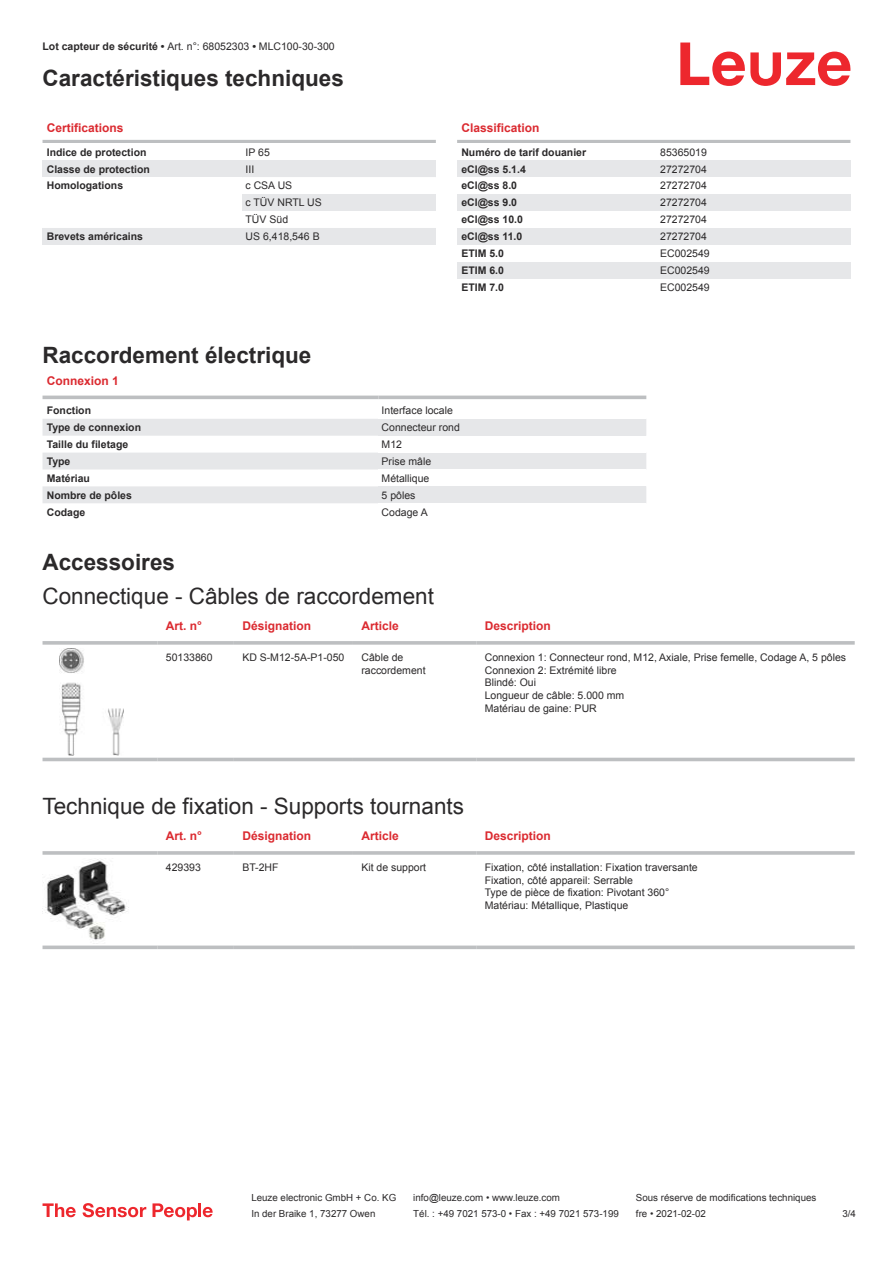
<style>
.page{position:relative;width:893px;height:1263px;background:#fff}
.page>*{position:absolute;margin:0;border:0;box-sizing:border-box;transform-origin:0 0}
.t1{font:22.5px "Arial";color:#2b292a}
.t2{font:700 22.5px "Arial";color:#2b292a}
.t3{font:700 12px "Arial";color:#db2a30}
.t4{font:10.5px/12.6px "Arial";color:#2b292a}
.t5{font:700 10.5px "Arial";color:#2b292a}
.t6{font:9.75px "Arial";color:#2b292a}
.s1{font-weight:700}
</style>
<div class="page">
<svg style="left:680px;top:43px;width:170px;height:43px"></svg>
<hr style="left:43px;top:140px;width:393px;height:3px;background:#bdbfc1">
<div style="left:43px;top:160px;width:393px;height:17px;background:#e6e7e9"></div>
<div style="left:242px;top:194px;width:194px;height:17px;background:#e6e7e9"></div>
<div style="left:43px;top:228px;width:199px;height:17px;background:#e6e7e9"></div>
<div style="left:242px;top:228px;width:194px;height:17px;background:#e6e7e9"></div>
<svg style="left:43px;top:395px;width:603px;height:5px"></svg>
<svg style="left:43px;top:419px;width:335px;height:84px;fill:#e6e7e9"></svg>
<hr style="left:43px;top:396px;width:335px;height:3px;background:#bdbfc1">
<hr style="left:378px;top:396px;width:268px;height:3px;background:#bdbfc1">
<div style="left:378px;top:419px;width:268px;height:17px;background:#e6e7e9"></div>
<div style="left:378px;top:453px;width:268px;height:16px;background:#e6e7e9"></div>
<div style="left:378px;top:486px;width:268px;height:17px;background:#e6e7e9"></div>
<svg style="left:43px;top:648px;width:812px;height:114px"></svg>
<svg style="left:43px;top:641px;width:114px;height:4px"></svg>
<svg style="left:157px;top:641px;width:77px;height:4px"></svg>
<svg style="left:234px;top:641px;width:119px;height:4px"></svg>
<svg style="left:353px;top:641px;width:123px;height:4px"></svg>
<svg style="left:476px;top:641px;width:379px;height:4px;background:#c3c5c7"></svg>
<hr style="left:43px;top:758px;width:114px;height:3px;background:#bdbfc1">
<hr style="left:157px;top:758px;width:77px;height:3px;background:#bdbfc1">
<hr style="left:234px;top:758px;width:119px;height:3px;background:#bdbfc1">
<hr style="left:353px;top:758px;width:123px;height:3px;background:#bdbfc1">
<hr style="left:476px;top:758px;width:379px;height:3px;background:#bdbfc1">
<img style="left:59px;top:649px;width:65px;height:106px">
<svg style="left:43px;top:851px;width:114px;height:4px"></svg>
<hr style="left:157px;top:851px;width:77px;height:4px;background:#c7c8ca">
<hr style="left:234px;top:851px;width:119px;height:4px;background:#bdbfc1">
<svg style="left:353px;top:851px;width:123px;height:4px"></svg>
<hr style="left:476px;top:851px;width:379px;height:4px;background:#c7c8ca">
<svg style="left:43px;top:945px;width:114px;height:4px"></svg>
<svg style="left:157px;top:945px;width:77px;height:4px"></svg>
<svg style="left:234px;top:945px;width:119px;height:4px"></svg>
<svg style="left:353px;top:945px;width:123px;height:4px"></svg>
<svg style="left:476px;top:945px;width:379px;height:4px;background:#c6c8c9"></svg>
<img style="left:43px;top:859px;width:86px;height:81px">
<hr style="left:457px;top:140px;width:393px;height:3px;background:#bdbfc1">
<div style="left:457px;top:160px;width:200px;height:17px;background:#e6e7e9"></div>
<div style="left:657px;top:160px;width:193px;height:17px;background:#e6e7e9"></div>
<div style="left:457px;top:194px;width:200px;height:17px;background:#e6e7e9"></div>
<div style="left:657px;top:194px;width:193px;height:17px;background:#e6e7e9"></div>
<div style="left:457px;top:228px;width:200px;height:17px;background:#e6e7e9"></div>
<div style="left:657px;top:228px;width:193px;height:17px;background:#e6e7e9"></div>
<div style="left:457px;top:262px;width:200px;height:17px;background:#e6e7e9"></div>
<div style="left:657px;top:262px;width:193px;height:17px;background:#e6e7e9"></div>
<svg style="left:43px;top:1203px;width:33px;height:14px"></svg>
<svg style="left:83px;top:1203px;width:63px;height:14px"></svg>
<svg style="left:153px;top:1203px;width:44px;height:17px"></svg>
<hr style="left:198px;top:1203px;width:3px;height:14px;background:#ed272d">
<svg style="left:203px;top:1207px;width:10px;height:10px"></svg>
<p class="t4" style="left:43px;top:41px;width:294px"><span class="s1">Lot capteur de sécurité •</span> Art. n°: 68052303 <span class="s1">•</span> MLC100-30-300</p>
<h1 class="t2" style="left:43px;top:70px;width:303px">Caractéristiques techniques</h1>
<p class="t3" style="left:47px;top:123px;width:78px">Certifications</p>
<p class="t5" style="left:47px;top:148px;width:101px">Indice de protection</p>
<p class="t4" style="left:246px;top:147px;width:26px">IP 65</p>
<p class="t5" style="left:47px;top:165px;width:105px">Classe de protection</p>
<p class="t4" style="left:246px;top:164px;width:10px">III</p>
<p class="t5" style="left:47px;top:182px;width:78px">Homologations</p>
<p class="t4" style="left:246px;top:178px;width:78px;line-height:17px">c CSA US<br>c TÜV NRTL US<br>TÜV Süd</p>
<p class="t5" style="left:47px;top:232px;width:98px">Brevets américains</p>
<p class="t4" style="left:246px;top:231px;width:76px">US 6,418,546 B</p>
<p class="t3" style="left:461px;top:123px;width:80px">Classification</p>
<p class="t5" style="left:461px;top:148px;width:126px">Numéro de tarif douanier</p>
<p class="t4" style="left:660px;top:147px;width:48px">85365019</p>
<p class="t5" style="left:461px;top:165px;width:66px">eCl@ss 5.1.4</p>
<p class="t4" style="left:660px;top:164px;width:48px">27272704</p>
<p class="t5" style="left:461px;top:182px;width:57px">eCl@ss 8.0</p>
<p class="t4" style="left:660px;top:180px;width:48px">27272704</p>
<p class="t5" style="left:461px;top:199px;width:57px">eCl@ss 9.0</p>
<p class="t4" style="left:660px;top:197px;width:48px">27272704</p>
<p class="t5" style="left:461px;top:216px;width:63px">eCl@ss 10.0</p>
<p class="t4" style="left:660px;top:214px;width:48px">27272704</p>
<p class="t5" style="left:461px;top:233px;width:63px">eCl@ss 11.0</p>
<p class="t4" style="left:660px;top:231px;width:48px">27272704</p>
<p class="t5" style="left:461px;top:249px;width:44px">ETIM 5.0</p>
<p class="t4" style="left:660px;top:248px;width:51px">EC002549</p>
<p class="t5" style="left:461px;top:266px;width:44px">ETIM 6.0</p>
<p class="t4" style="left:660px;top:265px;width:51px">EC002549</p>
<p class="t5" style="left:461px;top:283px;width:44px">ETIM 7.0</p>
<p class="t4" style="left:660px;top:282px;width:51px">EC002549</p>
<h1 class="t2" style="left:43px;top:346px;width:270px">Raccordement électrique</h1>
<p class="t3" style="left:47px;top:376px;width:74px">Connexion 1</p>
<p class="t5" style="left:47px;top:406px;width:46px">Fonction</p>
<p class="t4" style="left:382px;top:405px;width:73px">Interface locale</p>
<p class="t5" style="left:47px;top:423px;width:96px">Type de connexion</p>
<p class="t4" style="left:382px;top:422px;width:80px">Connecteur rond</p>
<p class="t5" style="left:47px;top:440px;width:83px">Taille du filetage</p>
<p class="t4" style="left:382px;top:439px;width:22px">M12</p>
<p class="t5" style="left:47px;top:457px;width:25px">Type</p>
<p class="t4" style="left:382px;top:456px;width:51px">Prise mâle</p>
<p class="t5" style="left:47px;top:474px;width:45px">Matériau</p>
<p class="t4" style="left:382px;top:473px;width:49px">Métallique</p>
<p class="t5" style="left:47px;top:491px;width:87px">Nombre de pôles</p>
<p class="t4" style="left:382px;top:490px;width:35px">5 pôles</p>
<p class="t5" style="left:47px;top:508px;width:40px">Codage</p>
<p class="t4" style="left:382px;top:506px;width:48px">Codage A</p>
<h1 class="t2" style="left:43px;top:554px;width:134px">Accessoires</h1>
<h1 class="t1" style="left:43px;top:588px;width:393px">Connectique - Câbles de raccordement</h1>
<p class="t3" style="left:166px;top:621px;width:38px">Art. n°</p>
<p class="t3" style="left:242px;top:621px;width:70px">Désignation</p>
<p class="t3" style="left:361px;top:621px;width:39px">Article</p>
<p class="t3" style="left:485px;top:621px;width:68px">Description</p>
<p class="t4" style="left:166px;top:652px;width:48px">50133860</p>
<p class="t4" style="left:242px;top:652px;width:104px">KD S-M12-5A-P1- 050</p>
<p class="t4" style="left:361px;top:652px;width:66px">Câble de raccordement</p>
<p class="t4" style="left:485px;top:652px;width:363px">Connexion 1: Connecteur rond, M12, Axiale, Prise femelle, Codage A, 5 pôles Connexion 2: Extrémité libre<br>Blindé: Oui<br>Longueur de câble: 5.000 mm<br>Matériau de gaine: PUR</p>
<h1 class="t1" style="left:43px;top:798px;width:423px">Technique de fixation - Supports tournants</h1>
<p class="t3" style="left:166px;top:831px;width:38px">Art. n°</p>
<p class="t3" style="left:242px;top:831px;width:70px">Désignation</p>
<p class="t3" style="left:361px;top:831px;width:39px">Article</p>
<p class="t3" style="left:485px;top:831px;width:68px">Description</p>
<p class="t4" style="left:166px;top:862px;width:37px">429393</p>
<p class="t4" style="left:242px;top:862px;width:38px">BT-2HF</p>
<p class="t4" style="left:361px;top:862px;width:66px">Kit de support</p>
<p class="t4" style="left:485px;top:862px;width:215px">Fixation, côté installation: Fixation traversante Fixation, côté appareil: Serrable<br>Type de pièce de fixation: Pivotant 360° Matériau: Métallique, Plastique</p>
<p class="t6" style="left:251px;top:1194px;width:146px">Leuze electronic GmbH + Co. KG</p>
<p class="t6" style="left:413px;top:1194px;width:148px">info@leuze.com • www.leuze.com</p>
<p class="t6" style="left:636px;top:1194px;width:182px">Sous réserve de modifications techniques</p>
<p class="t6" style="left:251px;top:1210px;width:126px">In der Braike 1, 73277 Owen</p>
<p class="t6" style="left:413px;top:1210px;width:207px">Tél. : +49 7021 573-0 • Fax : +49 7021 573-199</p>
<p class="t6" style="left:636px;top:1210px;width:72px">fre • 2021-02-02</p>
<p class="t6" style="left:842px;top:1210px;width:15px">3 /4</p>
</div>
